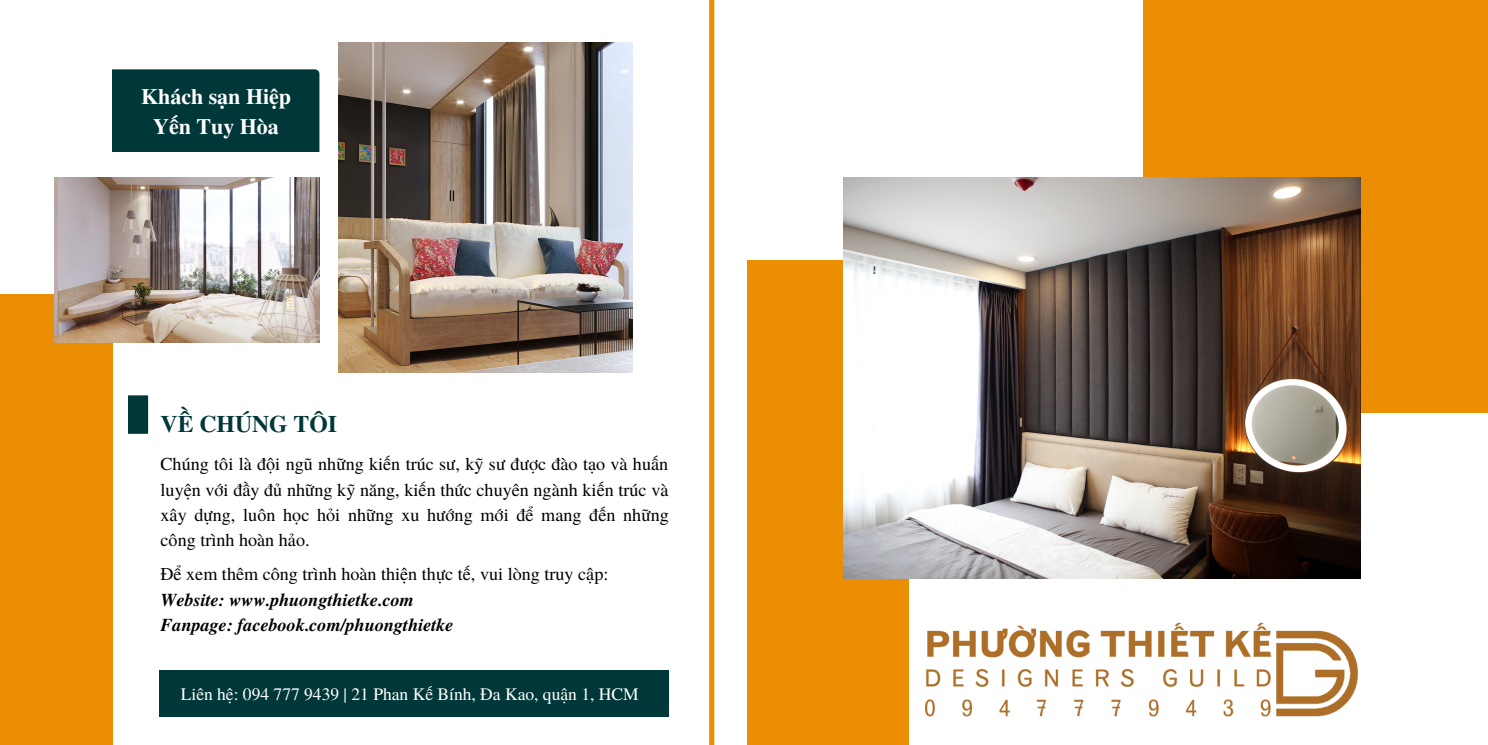
<style>
.page{position:relative;width:1488px;height:745px;background:#fff}
.page>*{position:absolute;margin:0;border:0;box-sizing:border-box;transform-origin:0 0}
.t1{font:700 23.75px "Te X Gyre Termes";color:#003738}
.t2{font:700 22px/30px "Te X Gyre Termes";color:#fff;text-align:center}
.t3{font:18.12px/25.4px "Te X Gyre Termes";color:#000;text-align:justify}
.t4{font:italic 700 18.12px "Te X Gyre Termes";color:#000}
.t5{font:17.5px "Te X Gyre Termes";color:#fff}
</style>
<div class="page">
<div style="left:113px;top:69px;width:206px;height:82px;background:#003738"></div>
<div style="left:0;top:294px;width:113px;height:450px;background:#eb8e04"></div>
<img style="left:55px;top:177px;width:264px;height:165px">
<svg style="left:709px;top:0;width:6px;height:744px;background:#ed9d27"></svg>
<div style="left:1143px;top:0;width:345px;height:413px;background:#eb8e04"></div>
<div style="left:748px;top:260px;width:160px;height:484px;background:#eb8e04"></div>
<svg style="left:128px;top:395px;width:20px;height:38px"></svg>
<img style="left:925px;top:622px;width:433px;height:95px">
<img style="left:339px;top:43px;width:293px;height:329px">
<div style="left:159px;top:670px;width:509px;height:46px;background:#003738"></div>
<img style="left:843px;top:177px;width:518px;height:401px">
<p class="t2" style="left:141px;top:81px;width:152px">Khách sạn Hiệp<br>Yến Tuy Hòa</p>
<p class="t1" style="left:161px;top:405px;width:178px">VỀ CHÚNG TÔI</p>
<p class="t3" style="left:161px;top:450px;width:510px">Chúng tôi là đội ngũ những kiến trúc sư, kỹ sư được đào tạo và huấn luyện với đầy đủ những kỹ năng, kiến thức chuyên ngành kiến trúc và xây dựng, luôn học hỏi những xu hướng mới để mang đến những công trình hoàn hảo.</p>
<p class="t3" style="left:161px;top:560px;width:449px">Để xem thêm công trình hoàn thiện thực tế, vui lòng truy cập:</p>
<p class="t4" style="left:161px;top:585px;width:255px">Website: www.phuongthietke.com</p>
<p class="t4" style="left:161px;top:611px;width:295px">Fanpage: facebook.com/phuongthietke</p>
<p class="t5" style="left:181px;top:681px;width:459px">Liên hệ: 094 777 9439 | 21 Phan Kế Bính, Đa Kao, quận 1, HCM</p>
</div>
